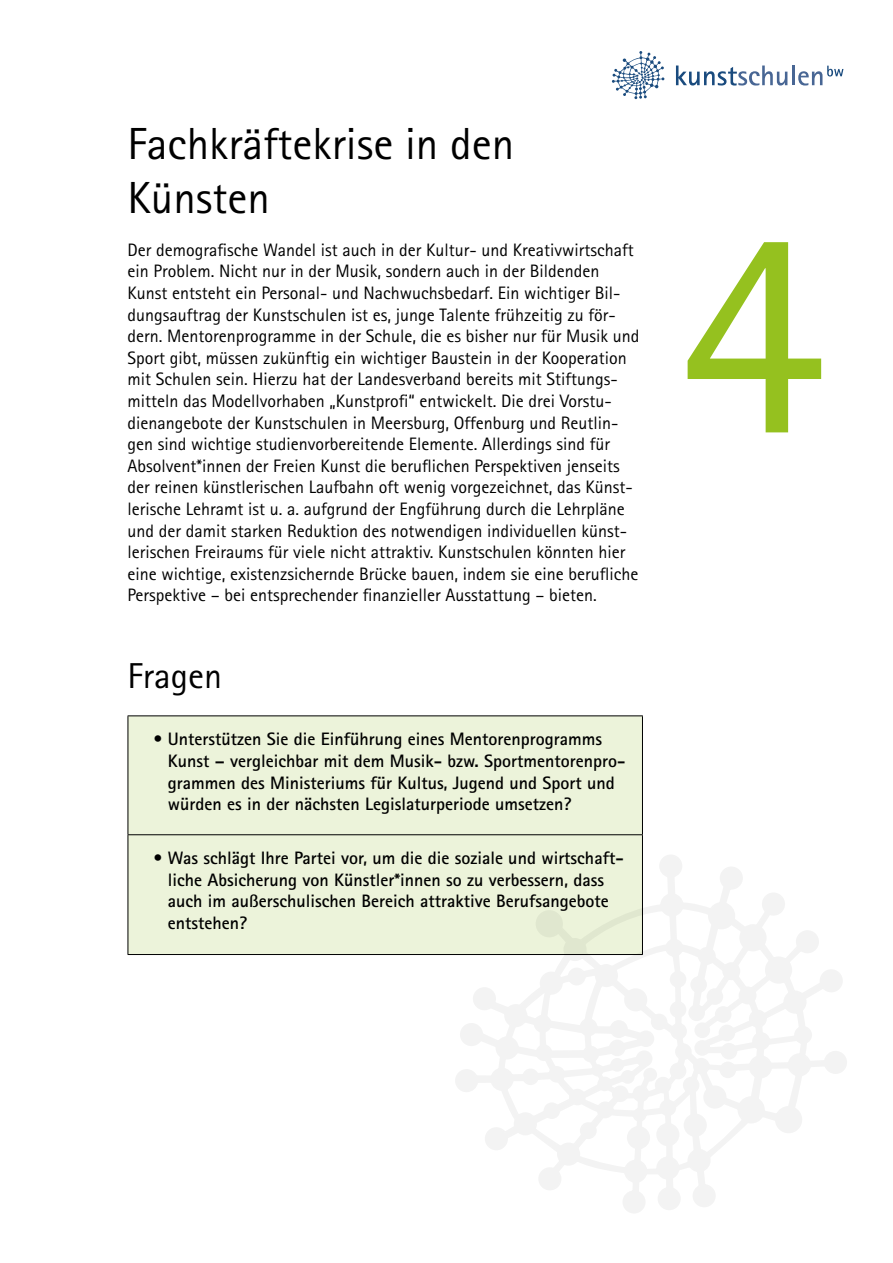
<style>
.page{position:relative;width:893px;height:1263px;background:#fff}
.page>*{position:absolute;margin:0;border:0;box-sizing:border-box;transform-origin:0 0}
.t1{font:300px "Rotis Sans Serif Std";color:#95c11f}
.t2{font:45px/54px "Rotis Sans Serif Std";color:#000}
.t3{font:36px "Rotis Sans Serif Std";color:#000}
.t4{font:18px/21.6px "Rotis Sans Serif Std";color:#000}
.t5{font:700 18px/21.6px "Rotis Sans Serif Std";color:#000}
.s1{font-weight:400}
</style>
<div class="page">
<div style="left:129px;top:716px;width:513px;height:238px;background:#ecf3da"></div>
<hr style="left:128px;top:715px;width:515px;height:1px;background:#000">
<hr style="left:128px;top:716px;width:1px;height:118px;background:#000">
<hr style="left:642px;top:716px;width:1px;height:118px;background:#000">
<hr style="left:128px;top:834px;width:515px;height:1px;background:#000">
<hr style="left:128px;top:835px;width:1px;height:119px;background:#000">
<hr style="left:642px;top:835px;width:1px;height:119px;background:#000">
<hr style="left:128px;top:954px;width:515px;height:1px;background:#000">
<svg style="left:612px;top:51px;width:52px;height:48px"></svg>
<svg style="left:676px;top:66px;width:111px;height:20px"></svg>
<hr style="left:792px;top:66px;width:3px;height:19px;background:#486694">
<svg style="left:798px;top:66px;width:45px;height:20px"></svg>
<svg style="left:455px;top:854px;width:392px;height:359px"></svg>
<h2 class="t2" style="left:128px;top:116px;width:388px">Fachkräftekrise in den<br>Künsten</h2>
<p class="t4" style="left:128px;top:239px;width:513px">Der demografische Wandel ist auch in der Kultur- und Kreativwirtschaft ein Problem. Nicht nur in der Musik, sondern auch in der Bildenden Kunst entsteht ein Personal- und Nachwuchsbedarf. Ein wichtiger Bil&shy;dungsauftrag der Kunstschulen ist es, junge Talente frühzeitig zu för&shy;dern. Mentorenprogramme in der Schule, die es bisher nur für Musik und Sport gibt, müssen zukünftig ein wichtiger Baustein in der Kooperation mit Schulen sein. Hierzu hat der Landesverband bereits mit Stiftungs&shy;mitteln das Modellvorhaben „Kunstprofi“ entwickelt. Die drei Vorstu&shy;dienangebote der Kunstschulen in Meersburg, Offenburg und Reutlin&shy;gen sind wichtige studienvorbereitende Elemente. Allerdings sind für Absolvent*innen der Freien Kunst die beruflichen Perspektiven jenseits der reinen künstlerischen Laufbahn oft wenig vorgezeichnet, das Künst&shy;lerische Lehramt ist u. a. aufgrund der Engführung durch die Lehrpläne und der damit starken Reduktion des notwendigen individuellen künst&shy;lerischen Freiraums für viele nicht attraktiv. Kunstschulen könnten hier eine wichtige, existenzsichernde Brücke bauen, indem sie eine berufliche Perspektive – bei entsprechender finanzieller Ausstattung – bieten.</p>
<h3 class="t3" style="left:128px;top:654px;width:96px">Fragen</h3>
<p class="t5" style="left:168px;top:728px;width:459px;text-indent:-14px"><span class="s1">•</span> Unterstützen Sie die Einführung eines Mentorenprogramms Kunst – vergleichbar mit dem Musik- bzw. Sportmentorenpro&shy;grammen des Ministeriums für Kultus, Jugend und Sport und würden es in der nächsten Legislaturperiode umsetzen?</p>
<p class="t5" style="left:168px;top:847px;width:457px;text-indent:-14px"><span class="s1">•</span> Was schlägt Ihre Partei vor, um die die soziale und wirtschaft&shy;liche Absicherung von Künstler*innen so zu verbessern, dass auch im außerschulischen Bereich attraktive Berufsangebote entstehen?</p>
<h1 class="t1" style="left:676px;top:154px;width:151px">4</h1>
</div>
